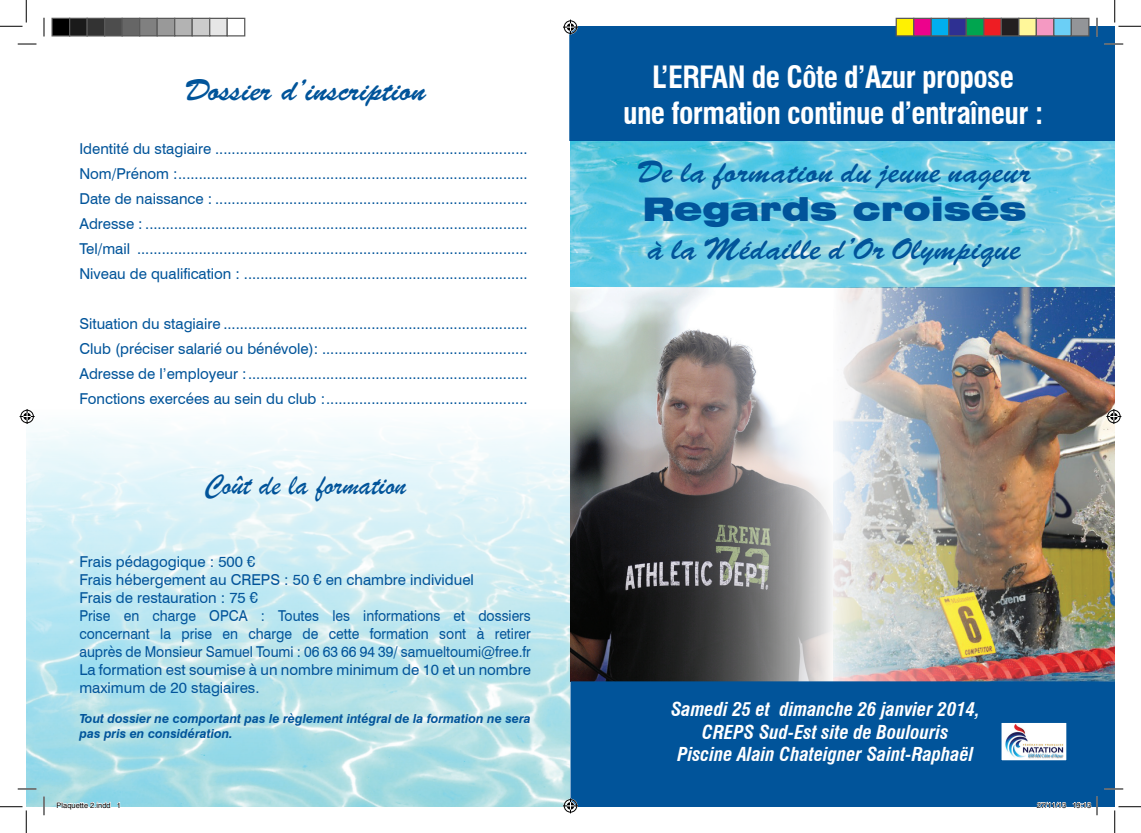
<style>
.page{position:relative;width:1141px;height:833px;background:#fff}
.page>*{position:absolute;margin:0;border:0;box-sizing:border-box;transform-origin:0 0}
.t1{font:900 expanded 32.5px "Swiss 721 BT";color:#01549a}
.t2{font:31.25px "Brush Scr D";color:#01549a}
.t3{font:700 condensed 30px/36px "Swiss 721 BT";letter-spacing:-.02em;color:#fff;text-align:center}
.t4{font:30px "Brush Script Std";color:#01549a}
.t5{font:30px "Brush Script";color:#01549a}
.t6{font:italic 700 condensed 18.75px/22.5px "Swiss 721 BT";color:#fff;text-align:center}
.t7{font:15px/25px "Swiss 721 BT";color:#01549a;text-align:justify}
.t8{font:italic 700 12.5px/15px "Swiss 721 BT";color:#01549a}
.t9{font:7.5px "Helvetica";color:#000}
</style>
<div class="page">
<img style="left:570px;top:141px;width:544px;height:540px">
<img style="left:26px;top:427px;width:543px;height:379px">
<div style="left:569px;top:26px;width:545px;height:115px;background:#01549a"></div>
<div style="left:570px;top:681px;width:544px;height:125px;background:#01549a"></div>
<img style="left:1003px;top:723px;width:61px;height:35px">
<div style="left:1000px;top:721px;width:66px;height:39px;border:1px solid #01549a"></div>
<svg style="left:18px;top:43px;width:18px;height:2px"></svg>
<svg style="left:1104px;top:43px;width:19px;height:2px"></svg>
<svg style="left:18px;top:787px;width:18px;height:2px"></svg>
<svg style="left:1104px;top:787px;width:19px;height:2px"></svg>
<svg style="left:43px;top:18px;width:2px;height:18px"></svg>
<svg style="left:43px;top:796px;width:2px;height:18px"></svg>
<svg style="left:1096px;top:18px;width:1px;height:18px"></svg>
<svg style="left:0;top:0;width:27px;height:27px"></svg>
<svg style="left:0;top:806px;width:27px;height:26px"></svg>
<svg style="left:1114px;top:0;width:26px;height:27px"></svg>
<svg style="left:1114px;top:806px;width:26px;height:26px"></svg>
<svg style="left:563px;top:20px;width:15px;height:15px"></svg>
<svg style="left:563px;top:797px;width:15px;height:15px"></svg>
<svg style="left:20px;top:409px;width:15px;height:15px"></svg>
<svg style="left:1106px;top:409px;width:15px;height:15px"></svg>
<div style="left:52px;top:18px;width:18px;height:18px;background:#000"></div>
<div style="left:51px;top:18px;width:19px;height:18px;border:1px solid #595959"></div>
<div style="left:70px;top:18px;width:17px;height:18px;background:#1a1a1a"></div>
<div style="left:69px;top:18px;width:19px;height:18px;border:1px solid #595959"></div>
<div style="left:87px;top:18px;width:18px;height:18px;background:#333"></div>
<div style="left:86px;top:18px;width:19px;height:18px;border:1px solid #595959"></div>
<div style="left:105px;top:18px;width:17px;height:18px;background:#4d4d4d"></div>
<div style="left:104px;top:18px;width:19px;height:18px;border:1px solid #595959"></div>
<div style="left:122px;top:18px;width:18px;height:18px;background:#666"></div>
<div style="left:121px;top:18px;width:19px;height:18px;border:1px solid #595959"></div>
<div style="left:140px;top:18px;width:17px;height:18px;background:#808080"></div>
<div style="left:139px;top:18px;width:19px;height:18px;border:1px solid #595959"></div>
<div style="left:157px;top:18px;width:18px;height:18px;background:#999"></div>
<div style="left:156px;top:18px;width:19px;height:18px;border:1px solid #595959"></div>
<div style="left:175px;top:18px;width:17px;height:18px;background:#b3b3b3"></div>
<div style="left:174px;top:18px;width:19px;height:18px;border:1px solid #595959"></div>
<div style="left:192px;top:18px;width:18px;height:18px;background:#ccc"></div>
<div style="left:191px;top:18px;width:19px;height:18px;border:1px solid #595959"></div>
<div style="left:210px;top:18px;width:17px;height:18px;background:#e6e6e6"></div>
<div style="left:209px;top:18px;width:19px;height:18px;border:1px solid #595959"></div>
<div style="left:226px;top:18px;width:19px;height:18px;border:1px solid #595959"></div>
<div style="left:896px;top:18px;width:17px;height:18px;background:#fff101"></div>
<div style="left:895px;top:18px;width:19px;height:18px;border:1px solid #595959"></div>
<div style="left:913px;top:18px;width:18px;height:18px;background:#ed028c"></div>
<div style="left:913px;top:18px;width:18px;height:18px;border:1px solid #595959"></div>
<div style="left:931px;top:18px;width:17px;height:18px;background:#00aeef"></div>
<div style="left:930px;top:18px;width:19px;height:18px;border:1px solid #595959"></div>
<div style="left:948px;top:18px;width:18px;height:18px;background:#2e3092"></div>
<div style="left:948px;top:18px;width:18px;height:18px;border:1px solid #595959"></div>
<div style="left:966px;top:18px;width:17px;height:18px;background:#00a54f"></div>
<div style="left:965px;top:18px;width:19px;height:18px;border:1px solid #595959"></div>
<div style="left:983px;top:18px;width:18px;height:18px;background:#ee1d23"></div>
<div style="left:983px;top:18px;width:18px;height:18px;border:1px solid #595959"></div>
<div style="left:1001px;top:18px;width:17px;height:18px;background:#231f20"></div>
<div style="left:1000px;top:18px;width:19px;height:18px;border:1px solid #595959"></div>
<div style="left:1018px;top:18px;width:18px;height:18px;background:#fff79a"></div>
<div style="left:1018px;top:18px;width:18px;height:18px;border:1px solid #595959"></div>
<div style="left:1036px;top:18px;width:17px;height:18px;background:#f499c2"></div>
<div style="left:1035px;top:18px;width:19px;height:18px;border:1px solid #595959"></div>
<div style="left:1053px;top:18px;width:18px;height:18px;background:#6bcff6"></div>
<div style="left:1053px;top:18px;width:18px;height:18px;border:1px solid #595959"></div>
<div style="left:1071px;top:18px;width:17px;height:18px;background:#939598"></div>
<div style="left:1070px;top:18px;width:19px;height:18px;border:1px solid #595959"></div>
<svg style="left:57px;top:801px;width:54px;height:6px"></svg>
<svg style="left:117px;top:801px;width:3px;height:6px"></svg>
<svg style="left:1036px;top:801px;width:30px;height:6px"></svg>
<svg style="left:1072px;top:796px;width:25px;height:18px"></svg>
<h3 class="t4" style="left:184px;top:73px;width:243px">Dossier d’inscription</h3>
<p class="t7" style="left:79px;top:136px;width:449px">Identité du stagiaire ............................................................................<br>Nom/Prénom :.....................................................................................<br>Date de naissance : ............................................................................<br>Adresse : .............................................................................................<br>Tel/mail ...............................................................................................<br>Niveau de qualification : .....................................................................</p>
<p class="t7" style="left:79px;top:311px;width:449px">Situation du stagiaire ..........................................................................<br>Club (préciser salarié ou bénévole): ..................................................<br>Adresse de l’employeur :....................................................................<br>Fonctions exercées au sein du club :.................................................</p>
<h3 class="t5" style="left:204px;top:466px;width:203px">Coût de la formation</h3>
<p class="t7" style="left:79px;top:551px;width:453px;line-height:18px;text-align:left">Frais pédagogique : 500 €<br>Frais hébergement au CREPS : 50 € en chambre individuel<br>Frais de restauration : 75 €<br>Prise en charge OPCA : Toutes les informations et dossiers concernant la prise en charge de cette formation sont à retirer auprès de Monsieur Samuel Toumi : 06 63 66 94 39/ samueltoumi@free.fr La formation est soumise à un nombre minimum de 10 et un nombre maximum de 20 stagiaires.</p>
<p class="t8" style="left:79px;top:710px;width:453px">Tout dossier ne comportant pas le règlement intégral de la formation ne sera pas pris en considération.</p>
<h3 class="t3" style="left:623px;top:59px;width:421px">L’ERFAN de Côte d’Azur propose<br>une formation continue d’entraîneur :</h3>
<h2 class="t2" style="left:638px;top:154px;width:394px">De la formation du jeune nageur</h2>
<h1 class="t1" style="left:642px;top:189px;width:385px">Regards croisés</h1>
<h2 class="t2" style="left:648px;top:230px;width:374px">à la Médaille d’Or Olympique</h2>
<p class="t6" style="left:671px;top:697px;width:310px">Samedi 25 et dimanche 26 janvier 2014,<br>CREPS Sud-Est site de Boulouris<br>Piscine Alain Chateigner Saint-Raphaël</p>
<p class="t9" style="left:56px;top:798px;width:66px">Plaquette 2.indd 1</p>
<p class="t9" style="left:1036px;top:798px;width:56px">27/11/13 19:13</p>
</div>
